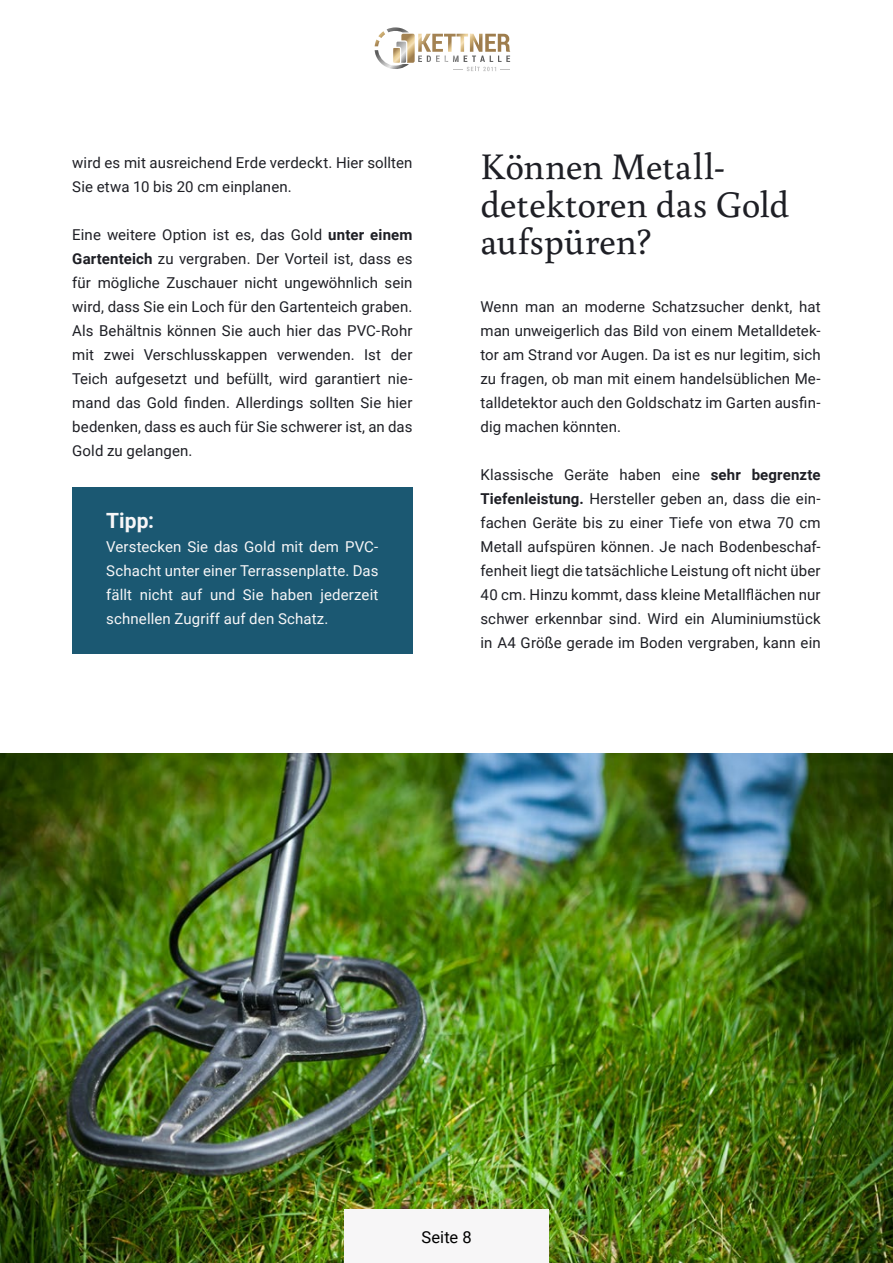
<style>
.page{position:relative;width:893px;height:1263px;background:#fff}
.page>*{position:absolute;margin:0;border:0;box-sizing:border-box;transform-origin:0 0}
.t1{font:37.5px/37.5px "Buenard";letter-spacing:-.005em;color:#1e1f25}
.t2{font:700 21px "Roboto";color:#f7f6f7}
.t3{font:16.5px "Roboto";letter-spacing:.005em;color:#000}
.t4{font:15px/24px "Roboto";letter-spacing:.005em;color:#1e1f25;text-align:justify}
.t5{font:15px/24px "Roboto";letter-spacing:.01em;color:#f7f6f7;text-align:justify}
.s1{font-weight:700}
</style>
<div class="page">
<div style="left:72px;top:487px;width:340px;height:72px;background:#1b5872"></div>
<div style="left:72px;top:516px;width:340px;height:138px;background:#1b5872"></div>
<img style="left:0;top:753px;width:893px;height:510px">
<div style="left:344px;top:1210px;width:205px;height:53px;background:#f7f6f7"></div>
<svg style="left:375px;top:27px;width:135px;height:44px"></svg>
<p class="t4" style="left:72px;top:150px;width:342px">wird es mit ausreichend Erde verdeckt. Hier sollten<br>Sie etwa 10 bis 20 cm einplanen.</p>
<p class="t4" style="left:72px;top:222px;width:342px">Eine weitere Option ist es, das Gold <span class="s1">unter einem Gartenteich</span> zu vergraben. Der Vorteil ist, dass es für mögliche Zuschauer nicht ungewöhnlich sein wird, dass Sie ein Loch für den Gartenteich graben.<br>Als Behältnis können Sie auch hier das PVC-Rohr mit zwei Verschlusskappen verwenden. Ist der Teich aufgesetzt und befüllt, wird garantiert nie&shy;mand das Gold finden. Allerdings sollten Sie hier bedenken, dass es auch für Sie schwerer ist, an das Gold zu gelangen.</p>
<h2 class="t2" style="left:106px;top:506px;width:49px">Tipp:</h2>
<p class="t5" style="left:106px;top:534px;width:274px">Verstecken Sie das Gold mit dem PVC-Schacht unter einer Terrassenplatte. Das fällt nicht auf und Sie haben jederzeit schnellen Zugriff auf den Schatz.</p>
<h1 class="t1" style="left:480px;top:146px;width:310px">Können Metall&shy;detektoren das Gold aufspüren?</h1>
<p class="t4" style="left:480px;top:294px;width:342px">Wenn man an moderne Schatzsucher denkt, hat man unweigerlich das Bild von einem Metalldetek&shy;tor am Strand vor Augen. Da ist es nur legitim, sich zu fragen, ob man mit einem handelsüblichen Me&shy;talldetektor auch den Goldschatz im Garten ausfin&shy;dig machen könnten.</p>
<p class="t4" style="left:480px;top:462px;width:342px">Klassische Geräte haben eine <span class="s1">sehr begrenzte Tiefenleistung.</span> Hersteller geben an, dass die ein&shy;fachen Geräte bis zu einer Tiefe von etwa 70 cm Metall aufspüren können. Je nach Bodenbeschaf&shy;fenheit liegt die tatsächliche Leistung oft nicht über 40 cm. Hinzu kommt, dass kleine Metallflächen nur schwer erkennbar sind. Wird ein Aluminiumstück in A4 Größe gerade im Boden vergraben, kann ein</p>
<p class="t3" style="left:421px;top:1225px;width:52px">Seite 8</p>
</div>
